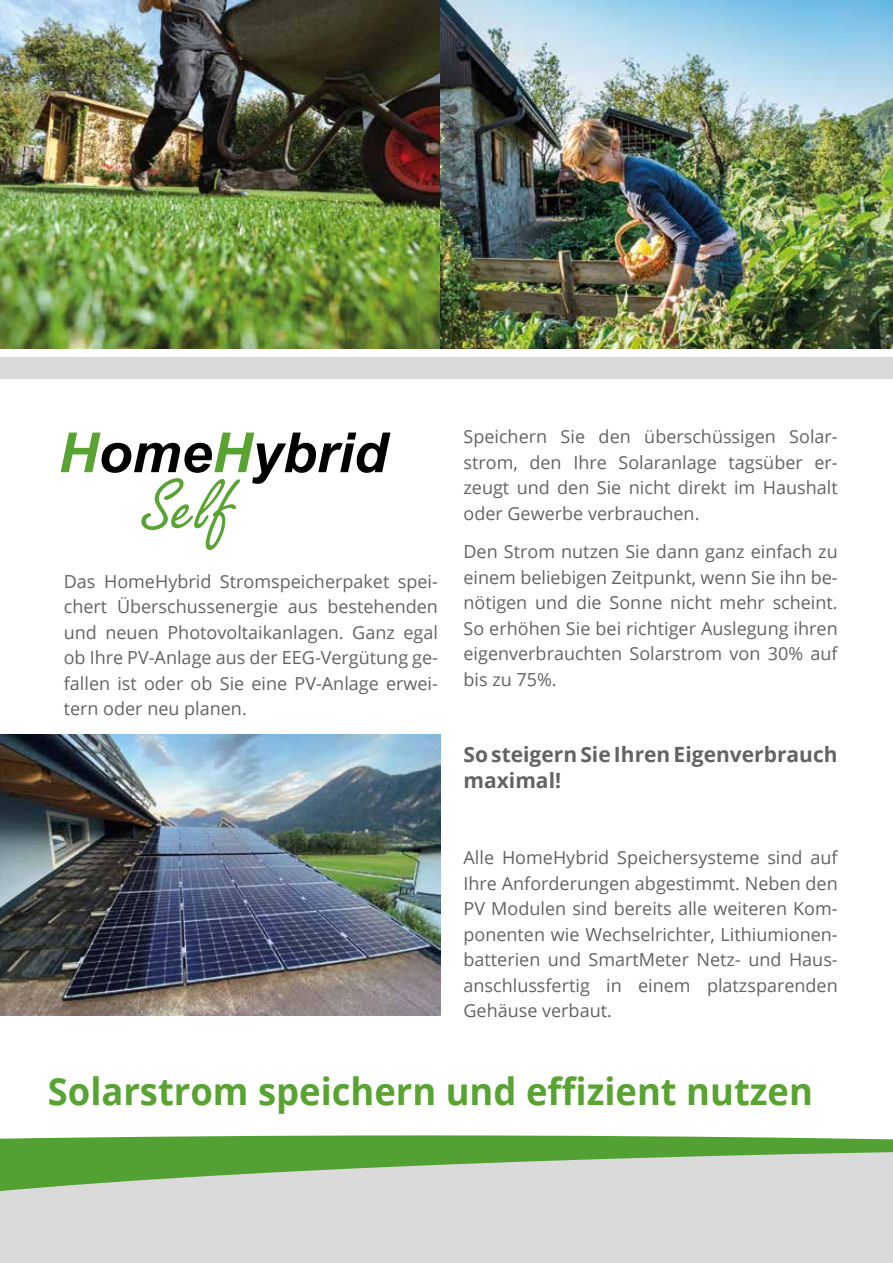
<style>
.page{position:relative;width:893px;height:1263px;background:#fff}
.page>*{position:absolute;margin:0;border:0;box-sizing:border-box;transform-origin:0 0}
.t1{font:79.8px "Freestyle Script";color:#58a332}
.t2{font:italic 700 55.35px "Arial";color:#000}
.t3{font:700 37.5px "Open Sans";color:#58a332}
.t4{font:700 21px/25.5px "Open Sans";color:#646363}
.t5{font:18px/25.5px "Open Sans";color:#646363;text-align:justify}
.s1{color:#58a332}
</style>
<div class="page">
<div style="left:0;top:357px;width:893px;height:21px;background:#dadada"></div>
<img style="left:0;top:0;width:440px;height:349px">
<svg style="left:0;top:1135px;width:893px;height:13px;background:#68ac4c"></svg>
<svg style="left:0;top:1148px;width:893px;height:115px;background:#c3d0be"></svg>
<img style="left:440px;top:0;width:453px;height:349px">
<img style="left:0;top:735px;width:440px;height:280px">
<h2 class="t2" style="left:58px;top:416px;width:330px"><span class="s1">H</span>ome<span class="s1">H</span>ybrid</h2>
<h1 class="t1" style="left:143px;top:463px;width:92px">Self</h1>
<p class="t5" style="left:64px;top:568px;width:376px">Das HomeHybrid Stromspeicherpaket spei&shy;chert Überschussenergie aus bestehenden und neuen Photovoltaikanlagen. Ganz egal ob Ihre PV-Anlage aus der EEG-Vergütung ge&shy;fallen ist oder ob Sie eine PV-Anlage erwei&shy;tern oder neu planen.</p>
<p class="t5" style="left:463px;top:424px;width:376px">Speichern Sie den überschüssigen Solar&shy;strom, den Ihre Solaranlage tagsüber er&shy;zeugt und den Sie nicht direkt im Haushalt oder Gewerbe verbrauchen.</p>
<p class="t5" style="left:463px;top:538px;width:376px">Den Strom nutzen Sie dann ganz einfach zu einem beliebigen Zeitpunkt, wenn Sie ihn be&shy;nötigen und die Sonne nicht mehr scheint.<br>So erhöhen Sie bei richtiger Auslegung ihren eigenverbrauchten Solarstrom von 30% auf bis zu 75%.</p>
<p class="t4" style="left:463px;top:741px;width:376px">So steigern Sie Ihren Eigenverbrauch maximal!</p>
<p class="t5" style="left:463px;top:844px;width:376px">Alle HomeHybrid Speichersysteme sind auf Ihre Anforderungen abgestimmt. Neben den PV Modulen sind bereits alle weiteren Kom&shy;ponenten wie Wechselrichter, Lithiumionen&shy;batterien und SmartMeter Netz- und Haus&shy;anschlussfertig in einem platzsparenden Gehäuse verbaut.</p>
<h3 class="t3" style="left:48px;top:1065px;width:767px">Solarstrom speichern und effizient nutzen</h3>
</div>
